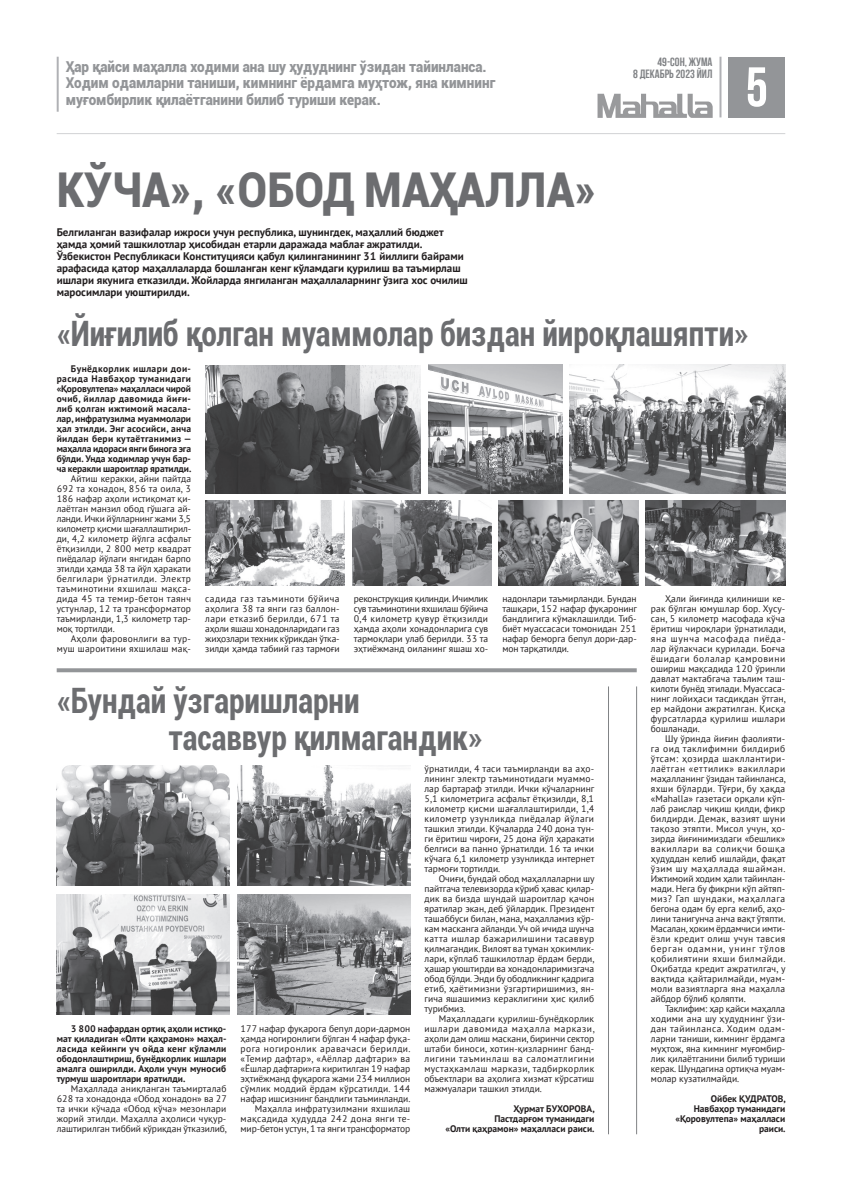
<style>
.page{position:relative;width:842px;height:1191px;background:#fff}
.page>*{position:absolute;margin:0;border:0;box-sizing:border-box;transform-origin:0 0}
.t1{font:900 48px "Roboto";color:#6c6d70;scale:.9 1}
.t2{font:700 condensed 35px/37px "Roboto";color:#6c6d70;scale:.9 1}
.t3{font:900 15px/16.5px "Roboto";color:#939598;scale:.9 1}
.t4{font:12px/12px "Bebas Neue UZ Bold";color:#808285;text-align:right}
.t5{font:700 11px/12px "PT Sans";color:#231f20}
.t6{font:9.5px/10px "PT Sans";color:#231f20;text-align:justify}
.t7{font:9.5px/10px "PT Sans";letter-spacing:.02em;color:#231f20;text-align:right}
.t8{font:700 9.5px/10px "PT Sans";color:#231f20;text-align:justify}
</style>
<div class="page">
<div style="left:729px;top:57px;width:56px;height:60px;background:#939598"></div>
<img style="left:598px;top:94px;width:114px;height:23px">
<hr style="left:719px;top:57px;width:2px;height:60px;background:#a8a9ad">
<hr style="left:57px;top:133px;width:728px;height:1px;background:#d1d2d4">
<hr style="left:57px;top:57px;width:2px;height:55px;background:#a8a9ad">
<hr style="left:636px;top:686px;width:1px;height:448px;background:#808285">
<hr style="left:608px;top:686px;width:1px;height:448px;background:#808285">
<img style="left:57px;top:765px;width:173px;height:121px">
<img style="left:57px;top:894px;width:173px;height:120px">
<img style="left:237px;top:765px;width:173px;height:121px">
<img style="left:237px;top:894px;width:173px;height:120px">
<svg style="left:57px;top:668px;width:580px;height:4px;background:#9a9c9f"></svg>
<img style="left:205px;top:365px;width:216px;height:129px">
<img style="left:569px;top:365px;width:216px;height:128px">
<img style="left:428px;top:365px;width:134px;height:128px">
<img style="left:646px;top:501px;width:139px;height:84px">
<img style="left:352px;top:501px;width:140px;height:84px">
<img style="left:499px;top:501px;width:139px;height:84px">
<img style="left:205px;top:501px;width:140px;height:84px">
<svg style="left:748px;top:67px;width:18px;height:40px"></svg>
<h3 class="t3" style="left:66px;top:58px;width:479px">Ҳар қайси маҳалла ходими ана шу ҳудуднинг ўзидан тайинланса.<br>Ходим одамларни таниши, кимнинг ёрдамга муҳтож, яна кимнинг муғомбирлик қилаётганини билиб туриши керак.</h3>
<p class="t4" style="left:633px;top:55px;width:81px">49-сон, жумА<br>8 декабрь 2023 йил</p>
<h1 class="t1" style="left:57px;top:156px;width:601px">КЎЧА», «ОБОД МАҲАЛЛА»</h1>
<p class="t5" style="left:57px;top:226px;width:413px">Белгиланган вазифалар ижроси учун республика, шунингдек, маҳаллий бюджет ҳамда ҳомий ташкилотлар ҳисобидан етарли даражада маблағ ажратилди.<br>Ўзбекистон Республикаси Конституцияси қабул қилинганининг 31 йиллиги байрами арафасида қатор маҳаллаларда бошланган кенг кўламдаги қурилиш ва таъмирлаш ишлари якунига етказилди. Жойларда янгиланган маҳаллаларнинг ўзига хос очилиш маросимлари уюштирилди.</p>
<h2 class="t2" style="left:57px;top:313px;width:770px">«Йиғилиб қолган муаммолар биздан йироқлашяпти»</h2>
<p class="t8" style="left:57px;top:363px;width:137px;text-indent:14px">Бунёдкорлик ишлари дои&shy;расида Навбаҳор туманидаги «Қоровултепа» маҳалласи чирой очиб, йиллар давомида йиғи&shy;либ қолган ижтимоий масала&shy;лар, инфратузилма муаммолари ҳал этилди. Энг асосийси, анча йилдан бери кутаётганимиз — маҳалла идораси янги бинога эга бўлди. Унда ходимлар учун бар&shy;ча керакли шароитлар яратилди.</p>
<p class="t6" style="left:57px;top:473px;width:136px;text-indent:14px">Айтиш керакки, айни пайтда 692 та хонадон, 856 та оила, 3<br>186 нафар аҳоли истиқомат қи&shy;лаётган манзил обод гўшага ай&shy;ланди. Ички йўлларнинг жами 3,5 километр қисми шағаллаштирил&shy;ди, 4,2 километр йўлга асфальт ётқизилди, 2 800 метр квадрат пиёдалар йўлаги янгидан барпо этилди ҳамда 38 та йўл ҳаракати белгилари ўрнатилди. Электр таъминотини яхшилаш мақса&shy;дида 45 та темир-бетон таянч устунлар, 12 та трансформатор таъмирланди, 1,3 километр тар&shy;моқ тортилди.</p>
<p class="t7" style="left:57px;top:633px;width:136px">Аҳоли фаровонлиги ва тур&shy;муш шароитини яхшилаш мақ-</p>
<p class="t6" style="left:205px;top:593px;width:136px">садида газ таъминоти бўйича аҳолига 38 та янги газ баллон&shy;лари етказиб берилди, 671 та аҳоли яшаш хонадонларидаги газ жиҳозлари техник кўрикдан ўтка&shy;зилди ҳамда табиий газ тармоғи</p>
<p class="t6" style="left:354px;top:593px;width:136px">реконструкция қилинди. Ичимлик сув таъминотини яхшилаш бўйича 0,4 километр қувур ётқизилди ҳамда аҳоли хонадонларига сув тармоқлари улаб берилди. 33 та эҳтиёжманд оиланинг яшаш хо-</p>
<p class="t6" style="left:502px;top:593px;width:136px">надонлари таъмирланди. Бундан ташқари, 152 нафар фуқаронинг бандлигига кўмаклашилди. Тиб&shy;биёт муассасаси томонидан 251 нафар беморга бепул дори-дар&shy;мон тарқатилди.</p>
<p class="t6" style="left:651px;top:593px;width:136px;text-indent:14px">Ҳали йиғинда қилиниши ке&shy;рак бўлган юмушлар бор. Хусу&shy;сан, 5 километр масофада кўча ёритиш чироқлари ўрнатилади, яна шунча масофада пиёда&shy;лар йўлакчаси қурилади. Боғча ёшидаги болалар қамровини ошириш мақсадида 120 ўринли давлат мактабгача таълим таш&shy;килоти бунёд этилади. Муассаса&shy;нинг лойиҳаси тасдиқдан ўтган, ер майдони ажратилган. Қисқа фурсатларда қурилиш ишлари бошланади.</p>
<p class="t7" style="left:651px;top:733px;width:136px;text-align:left;text-indent:14px">Шу ўринда йиғин фаолияти&shy;га оид таклифимни билдириб ўтсам: ҳозирда шакллантири&shy;лаётган «еттилик» вакиллари маҳалланинг ўзидан тайинланса, яхши бўларди. Тўғри, бу ҳақда «Mahalla» газетаси орқали кўп&shy;лаб раислар чиқиш қилди, фикр билдирди. Демак, вазият шуни тақозо этяпти. Мисол учун, ҳо&shy;зирда йиғинимиздаги «бешлик» вакиллари ва солиқчи бошқа ҳудуддан келиб ишлайди, фақат ўзим шу маҳаллада яшайман.<br>Ижтимоий ходим ҳали тайинлан&shy;мади. Нега бу фикрни кўп айтяп&shy;миз? Гап шундаки, маҳаллага бегона одам бу ерга келиб, аҳо&shy;лини танигунча анча вақт ўтяпти.<br>Масалан, ҳоким ёрдамчиси имти&shy;ёзли кредит олиш учун тавсия берган одамни, унинг тўлов қобилиятини яхши билмайди.<br>Оқибатда кредит ажратилгач, у вақтида қайтарилмайди, муам&shy;моли вазиятларга яна маҳалла айбдор бўлиб қоляпти.</p>
<p class="t6" style="left:651px;top:1003px;width:136px;text-indent:14px">Таклифим: ҳар қайси маҳалла ходими ана шу ҳудуднинг ўзи&shy;дан тайинланса. Ходим одам&shy;ларни таниши, кимнинг ёрдамга муҳтож, яна кимнинг муғомбир&shy;лик қилаётганини билиб туриши керак. Шундагина ортиқча муам&shy;молар кузатилмайди.</p>
<p class="t8" style="left:675px;top:1094px;width:112px;text-align:right">Ойбек ҚУДРАТОВ,<br>Навбаҳор туманидаги «Қоровултепа» маҳалласи раиси.</p>
<h2 class="t2" style="left:169px;top:680px;width:350px;text-indent:-112px">«Бундай ўзгаришларни тасаввур қилмагандик»</h2>
<p class="t6" style="left:424px;top:763px;width:171px">ўрнатилди, 4 таси таъмирланди ва аҳо&shy;лининг электр таъминотидаги муаммо&shy;лар бартараф этилди. Ички кўчаларнинг 5,1 километрига асфальт ётқизилди, 8,1 километр қисми шағаллаштирилди, 1,4 километр узунликда пиёдалар йўлаги ташкил этилди. Кўчаларда 240 дона тун&shy;ги ёритиш чироғи, 25 дона йўл ҳаракати белгиси ва панно ўрнатилди. 16 та ички кўчага 6,1 километр узунликда интернет тармоғи тортилди.</p>
<p class="t6" style="left:424px;top:873px;width:172px;text-align:left;text-indent:14px">Очиғи, бундай обод маҳаллаларни шу пайтгача телевизорда кўриб ҳавас қилар&shy;дик ва бизда шундай шароитлар қачон яратилар экан, деб ўйлардик. Президент ташаббуси билан, мана, маҳалламиз кўр&shy;кам масканга айланди. Уч ой ичида шунча катта ишлар бажарилишини тасаввур қилмагандик. Вилоят ва туман ҳокимлик&shy;лари, кўплаб ташкилотлар ёрдам берди, ҳашар уюштирди ва хонадонларимизгача обод бўлди. Энди бу ободликнинг қадрига етиб, ҳаётимизни ўзгартиришимиз, ян&shy;гича яшашимиз кераклигини ҳис қилиб турибмиз.</p>
<p class="t6" style="left:424px;top:1013px;width:172px;text-align:left;text-indent:14px">Маҳалладаги қурилиш-бунёдкорлик ишлари давомида маҳалла маркази, аҳоли дам олиш маскани, биринчи сектор штаби биноси, хотин-қизларнинг банд&shy;лигини таъминлаш ва саломатлигини мустаҳкамлаш маркази, тадбиркорлик объектлари ва аҳолига хизмат кўрсатиш мажмуалари ташкил этилди.</p>
<p class="t8" style="left:445px;top:1103px;width:151px;text-align:right">Ҳурмат БУХОРОВА,<br>Пастдарғом туманидаги<br>«Олти қаҳрамон» маҳалласи раиси.</p>
<p class="t6" style="left:241px;top:1023px;width:171px;text-align:right">177 нафар фуқарога бепул дори-дармон ҳамда ногиронлиги бўлган 4 нафар фуқа&shy;рога ногиронлик аравачаси берилди. «Темир дафтар», «Аёллар дафтари» ва «Ёшлар дафтари»га киритилган 19 нафар эҳтиёжманд фуқарога жами 234 миллион сўмлик моддий ёрдам кўрсатилди. 144 нафар ишсизнинг бандлиги таъминланди.<br>Маҳалла инфратузилмани яхшилаш мақсадида ҳудудда 242 дона янги те&shy;мир-бетон устун, 1 та янги трансформатор</p>
<p class="t8" style="left:57px;top:1023px;width:171px;text-indent:14px">3 800 нафардан ортиқ аҳоли истиқо&shy;мат қиладиган «Олти қаҳрамон» маҳал&shy;ласида кейинги уч ойда кенг кўламли ободонлаштириш, бунёдкорлик ишлари амалга оширилди. Аҳоли учун муносиб турмуш шароитлари яратилди.</p>
<p class="t6" style="left:57px;top:1083px;width:172px;text-indent:14px">Маҳаллада аниқланган таъмирталаб 628 та хонадонда «Обод хонадон» ва 27 та ички кўчада «Обод кўча» мезонлари жорий этилди. Маҳалла аҳолиси чуқур&shy;лаштирилган тиббий кўрикдан ўтказилиб,</p>
</div>
